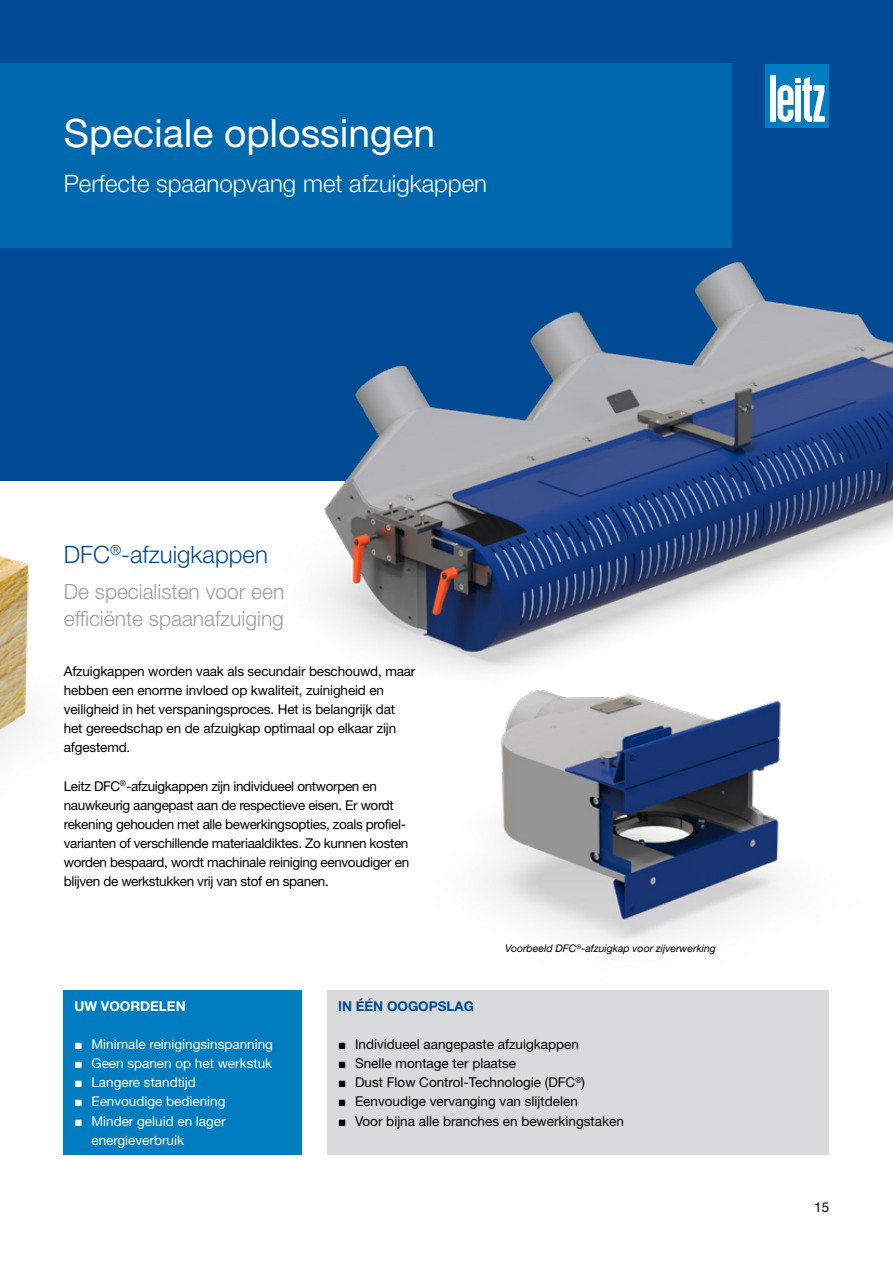
<style>
.page{position:relative;width:893px;height:1263px;background:#fff}
.page>*{position:absolute;margin:0;border:0;box-sizing:border-box;transform-origin:0 0}
.t1{font:39px "Helvetica Neue LT Pro";color:#fff}
.t2{font:300 24px "Helvetica Neue LT Pro";color:#fff}
.t3{font:300 24px "Helvetica Neue LT Pro";color:#004b93}
.t4{font:300 21px/27px "Helvetica Neue LT Pro";color:#9c9e9f}
.t5{font:13.5px/19.2px "Helvetica Neue LT Pro";letter-spacing:-.01em;color:#000}
.t6{font:13.5px/19.2px "Helvetica Neue LT Pro";color:#fff}
.t7{font:700 13.5px "Helvetica Neue LT Pro";color:#004b93}
.t8{font:700 13.5px "Helvetica Neue LT Pro";color:#fff}
.t9{font:italic 10.5px "Helvetica Neue LT Pro";color:#000}
.s1{font-family:"Arial"}
</style>
<div class="page">
<div style="left:0;top:0;width:893px;height:480px;background:#004b93"></div>
<div style="left:0;top:64px;width:731px;height:184px;background:#0068ae"></div>
<img style="left:227px;top:63px;width:666px;height:600px">
<img style="left:431px;top:580px;width:436px;height:362px">
<img style="left:0;top:480px;width:216px;height:266px">
<div style="left:64px;top:990px;width:238px;height:165px;background:#007cc0"></div>
<div style="left:327px;top:990px;width:502px;height:165px;background:#d9dadb"></div>
<h1 class="t1" style="left:64px;top:109px;width:373px">Speciale oplossingen</h1>
<h2 class="t2" style="left:64px;top:169px;width:425px">Perfecte spaanopvang met afzuigkappen</h2>
<h2 class="t3" style="left:64px;top:539px;width:206px">DFC<sup>®</sup>-afzuigkappen</h2>
<h3 class="t4" style="left:64px;top:577px;width:222px">De specialisten voor een efficiënte spaanafzuiging</h3>
<p class="t5" style="left:64px;top:661px;width:353px">Afzuigkappen worden vaak als secundair beschouwd, maar hebben een enorme invloed op kwaliteit, zuinigheid en veiligheid in het verspaningsproces. Het is belangrijk dat het gereedschap en de afzuigkap optimaal op elkaar zijn afgestemd.</p>
<p class="t5" style="left:64px;top:776px;width:347px">Leitz DFC<sup>®</sup>-afzuigkappen zijn individueel ontworpen en nauwkeurig aangepast aan de respectieve eisen. Er wordt rekening gehouden met alle bewerkingsopties, zoals profiel&shy;varianten of verschillende materiaaldiktes. Zo kunnen kosten worden bespaard, wordt machinale reiniging eenvoudiger en blijven de werkstukken vrij van stof en spanen.</p>
<p class="t9" style="left:505px;top:942px;width:212px">Voorbeeld DFC<sup>®</sup>-afzuigkap voor zijverwerking</p>
<p class="t8" style="left:74px;top:998px;width:113px">UW VOORDELEN</p>
<p class="t6" style="left:74px;top:1034px;width:200px"><span class="s1">■</span> Minimale reinigingsinspanning</p>
<p class="t6" style="left:74px;top:1053px;width:199px"><span class="s1">■</span> Geen spanen op het werkstuk</p>
<p class="t6" style="left:74px;top:1072px;width:123px"><span class="s1">■</span> Langere standtijd</p>
<p class="t6" style="left:74px;top:1092px;width:153px"><span class="s1">■</span> Eenvoudige bediening</p>
<p class="t6" style="left:91px;top:1111px;width:136px;text-indent:-17px"><span class="s1">■</span> Minder geluid en lager energieverbruik</p>
<p class="t7" style="left:338px;top:998px;width:138px">IN ÉÉN OOGOPSLAG</p>
<p class="t5" style="left:338px;top:1034px;width:242px"><span class="s1">■</span> Individueel aangepaste afzuigkappen</p>
<p class="t5" style="left:338px;top:1053px;width:180px"><span class="s1">■</span> Snelle montage ter plaatse</p>
<p class="t5" style="left:338px;top:1072px;width:249px"><span class="s1">■</span> Dust Flow Control-Technologie (DFC<sup>®</sup>)</p>
<p class="t5" style="left:338px;top:1092px;width:241px"><span class="s1">■</span> Eenvoudige vervanging van slijtdelen</p>
<p class="t5" style="left:338px;top:1111px;width:287px"><span class="s1">■</span> Voor bijna alle branches en bewerkingstaken</p>
<p class="t5" style="left:814px;top:1197px;width:17px">15</p>
</div>
